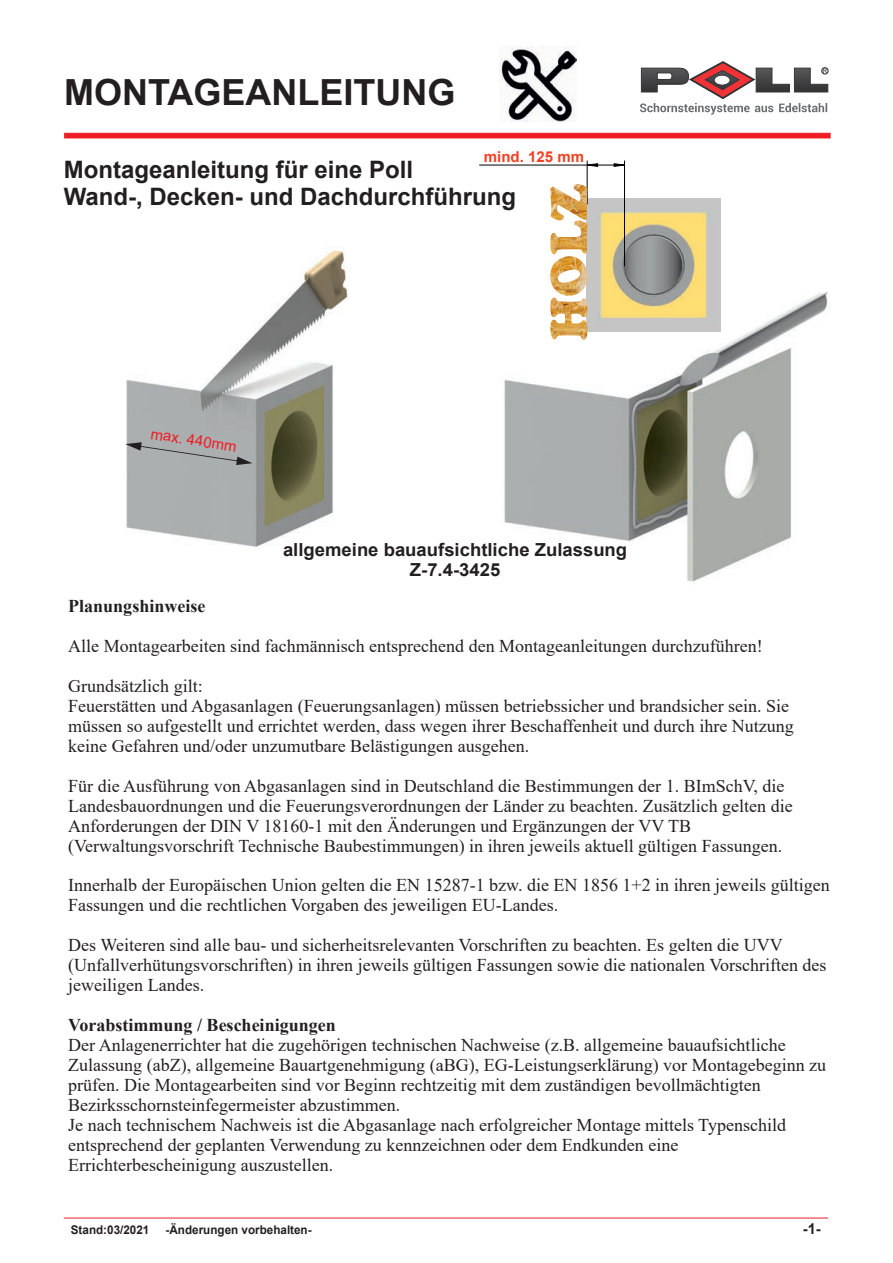
<style>
.page{position:relative;width:893px;height:1263px;background:#fff}
.page>*{position:absolute;margin:0;border:0;box-sizing:border-box;transform-origin:0 0}
.t1{font:700 36px "Arial";color:#231f20}
.t2{font:700 24px/26.8px "Arial";color:#231f20}
.t3{font:18px/20px "Times New Roman";color:#231f20}
.t4{font:700 18px "Times New Roman";color:#231f20}
.t5{font:700 18px/20.1px "Arial";color:#231f20;text-align:center}
.t6{font:700 15px "Arial";color:#ef4123}
.t7{font:15px "Arial";color:#ee1d23}
.t8{font:700 15px "Arial";color:#231f20}
.t9{font:700 12px "Arial";color:#231f20}
.t10{font:6px "Arial";color:#231f20}
</style>
<div class="page">
<img style="left:504px;top:292px;width:326px;height:290px">
<img style="left:125px;top:250px;width:223px;height:297px">
<img style="left:588px;top:198px;width:133px;height:134px">
<hr style="left:587px;top:161px;width:1px;height:43px;background:#000002">
<hr style="left:624px;top:161px;width:1px;height:105px;background:#000002">
<svg style="left:125px;top:442px;width:127px;height:23px;background:#a2a4a4"></svg>
<svg style="left:640px;top:61px;width:188px;height:54px"></svg>
<svg style="left:64px;top:133px;width:766px;height:5px;background:#ee2026"></svg>
<div style="left:821px;top:67px;width:7px;height:7px;border:1px solid #231f20;border-radius:50%"></div>
<img style="left:499px;top:47px;width:77px;height:75px">
<svg style="left:587px;top:163px;width:11px;height:4px"></svg>
<svg style="left:614px;top:163px;width:10px;height:4px"></svg>
<hr style="left:479px;top:165px;width:145px;height:1px;background:#000002">
<hr style="left:64px;top:1217px;width:764px;height:1px;background:#ee1d23">
<img style="left:550px;top:184px;width:38px;height:156px">
<h1 class="t1" style="left:64px;top:78px;width:393px">MONTAGEANLEITUNG</h1>
<p class="t6" style="left:484px;top:151px;width:102px">mind. 125 mm</p>
<h2 class="t2" style="left:64px;top:158px;width:454px">Montageanleitung für eine Poll<br>Wand-, Decken- und Dachdurchführung</h2>
<p class="t7" style="left:152px;top:428px;width:88px;rotate:9deg">max. 440mm</p>
<p class="t5" style="left:283px;top:541px;width:346px">allgemeine bauaufsichtliche Zulassung<br>Z-7.4-3425</p>
<p class="t10" style="left:823px;top:68px;width:6px">R</p>
<p class="t4" style="left:68px;top:600px;width:139px">Planungshinweise</p>
<p class="t3" style="left:68px;top:638px;width:696px">Alle Montagearbeiten sind fachmännisch entsprechend den Montageanleitungen durchzuführen!</p>
<p class="t3" style="left:68px;top:678px;width:727px">Grundsätzlich gilt:<br>Feuerstätten und Abgasanlagen (Feuerungsanlagen) müssen betriebssicher und brandsicher sein. Sie müssen so aufgestellt und errichtet werden, dass wegen ihrer Beschaffenheit und durch ihre Nutzung keine Gefahren und/oder unzumutbare Belästigungen ausgehen.</p>
<p class="t3" style="left:68px;top:777px;width:726px">Für die Ausführung von Abgasanlagen sind in Deutschland die Bestimmungen der 1. BImSchV, die Landesbauordnungen und die Feuerungsverordnungen der Länder zu beachten. Zusätzlich gelten die Anforderungen der DIN V 18160-1 mit den Änderungen und Ergänzungen der VV TB (Verwaltungsvorschrift Technische Baubestimmungen) in ihren jeweils aktuell gültigen Fassungen.</p>
<p class="t3" style="left:68px;top:877px;width:763px">Innerhalb der Europäischen Union gelten die EN 15287-1 bzw. die EN 1856 1+2 in ihren jeweils gültigen<br>Fassungen und die rechtlichen Vorgaben des jeweiligen EU-Landes.</p>
<p class="t3" style="left:68px;top:937px;width:760px">Des Weiteren sind alle bau- und sicherheitsrelevanten Vorschriften zu beachten. Es gelten die UVV (Unfallverhütungsvorschriften) in ihren jeweils gültigen Fassungen sowie die nationalen Vorschriften des jeweiligen Landes.</p>
<p class="t4" style="left:68px;top:1019px;width:269px">Vorabstimmung / Bescheinigungen</p>
<p class="t3" style="left:68px;top:1036px;width:759px">Der Anlagenerrichter hat die zugehörigen technischen Nachweise (z.B. allgemeine bauaufsichtliche Zulassung (abZ), allgemeine Bauartgenehmigung (aBG), EG-Leistungserklärung) vor Montagebeginn zu prüfen. Die Montagearbeiten sind vor Beginn rechtzeitig mit dem zuständigen bevollmächtigten Bezirksschornsteinfegermeister abzustimmen.<br>Je nach technischem Nachweis ist die Abgasanlage nach erfolgreicher Montage mittels Typenschild entsprechend der geplanten Verwendung zu kennzeichnen oder dem Endkunden eine Errichterbescheinigung auszustellen.</p>
<p class="t9" style="left:71px;top:1225px;width:80px">Stand:03/2021</p>
<p class="t9" style="left:166px;top:1225px;width:148px">-Änderungen vorbehalten-</p>
<p class="t8" style="left:803px;top:1223px;width:19px">-1-</p>
</div>
